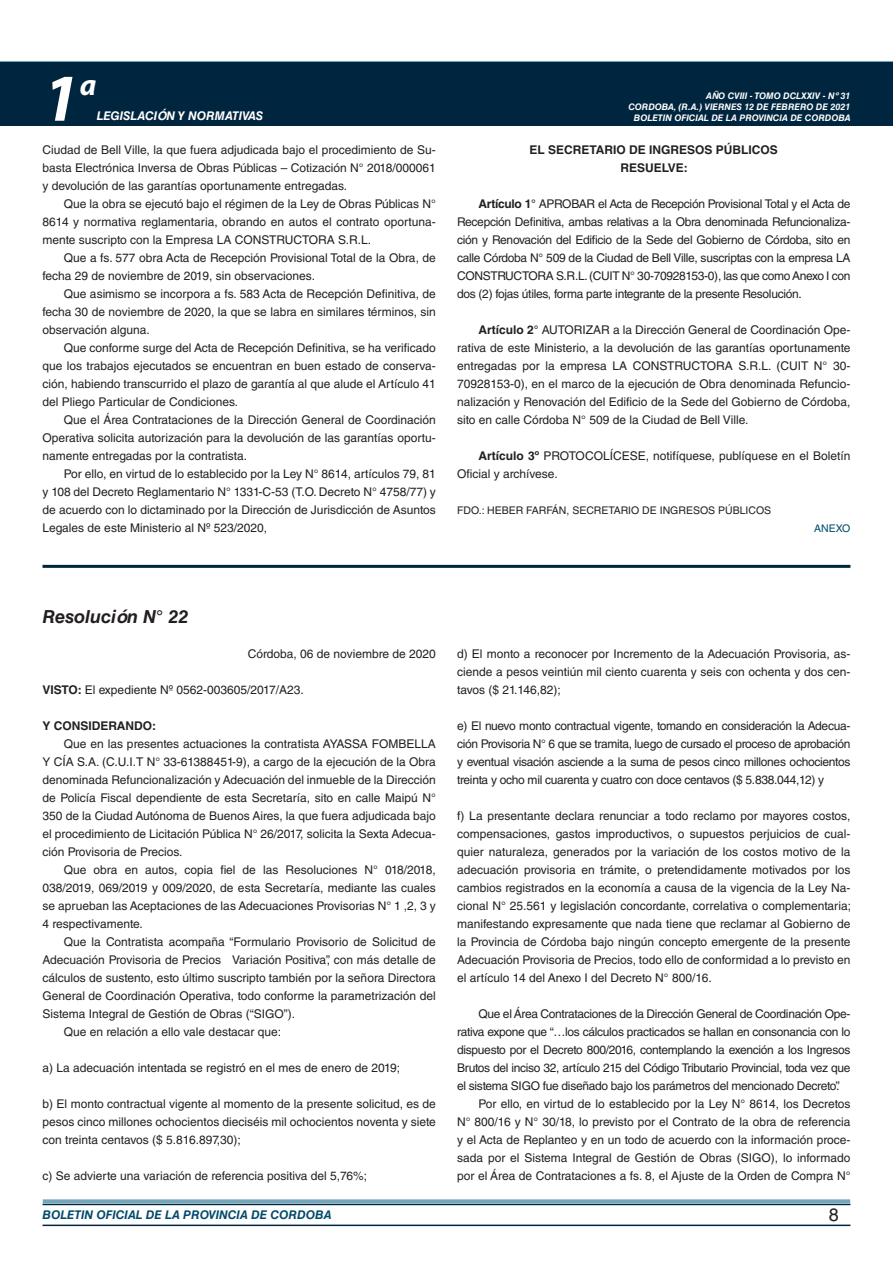
<style>
.page{position:relative;width:893px;height:1263px;background:#fff}
.page>*{position:absolute;margin:0;border:0;box-sizing:border-box;transform-origin:0 0}
.t1{font:italic 700 67.5px "Myriad Pro";color:#fff}
.t2{font:italic 700 30px "Myriad Pro";color:#fff}
.NOMBRE_DE_MINISTERIO{font:italic 700 18px "Helvetica LT Std";color:#231f20}
.t3{font:18px "Helvetica LT Std";color:#231f20}
.TEXTO_BASE{font:12px/18px "Helvetica LT Std";color:#231f20;text-align:justify}
.RESUELVE{font:700 12px "Helvetica LT Std";color:#231f20}
.t4{font:italic 700 12px "Helvetica LT Std";color:#004b6c}
.FECHA{font:12px "Helvetica LT Std";color:#231f20}
.t5{font:italic 700 12px "Helvetica LT Std";color:#fff}
.TEXTO_BASE-2{font:700 12px "Helvetica LT Std";color:#231f20}
.FIRMA{font:10.5px "Helvetica LT Std";color:#231f20}
.ANEXO{font:10.5px "Helvetica LT Std";color:#004b6c}
.t6{font:italic 700 9px/10.8px "Helvetica LT Std";color:#fff;text-align:right}
.s1{font-weight:700}
</style>
<div class="page">
<div style="left:0;top:61px;width:893px;height:6px;background:#73a5b8"></div>
<div style="left:0;top:62px;width:893px;height:64px;background:#00263f"></div>
<hr style="left:43px;top:1224px;width:807px;height:2px;background:#00263f">
<div style="left:42px;top:1198px;width:809px;height:8px;background:#fff;opacity:.75"></div>
<hr style="left:43px;top:565px;width:807px;height:3px;background:#00263f">
<h1 class="t1" style="left:43px;top:54px;width:38px">1</h1>
<h2 class="t2" style="left:80px;top:66px;width:18px">a</h2>
<p class="t5" style="left:97px;top:109px;width:168px">LEGISLACIÓN Y NORMATIVAS</p>
<p class="TEXTO_BASE" style="left:43px;top:141px;width:395px">Ciudad de Bell Ville, la que fuera adjudicada bajo el procedimiento de Su&shy;basta Electrónica Inversa de Obras Públicas – Cotización N° 2018/000061 y devolución de las garantías oportunamente entregadas.</p>
<p class="TEXTO_BASE" style="left:43px;top:195px;width:395px;text-indent:21px">Que la obra se ejecutó bajo el régimen de la Ley de Obras Públicas N° 8614 y normativa reglamentaria, obrando en autos el contrato oportuna&shy;mente suscripto con la Empresa LA CONSTRUCTORA S.R.L.</p>
<p class="TEXTO_BASE" style="left:43px;top:249px;width:395px;text-indent:21px">Que a fs. 577 obra Acta de Recepción Provisional Total de la Obra, de fecha 29 de noviembre de 2019, sin observaciones.</p>
<p class="TEXTO_BASE" style="left:43px;top:285px;width:395px;text-indent:21px">Que asimismo se incorpora a fs. 583 Acta de Recepción Definitiva, de fecha 30 de noviembre de 2020, la que se labra en similares términos, sin observación alguna.</p>
<p class="TEXTO_BASE" style="left:43px;top:339px;width:395px;text-indent:21px">Que conforme surge del Acta de Recepción Definitiva, se ha verificado que los trabajos ejecutados se encuentran en buen estado de conserva&shy;ción, habiendo transcurrido el plazo de garantía al que alude el Artículo 41 del Pliego Particular de Condiciones.</p>
<p class="TEXTO_BASE" style="left:43px;top:411px;width:395px;text-indent:21px">Que el Área Contrataciones de la Dirección General de Coordinación Operativa solicita autorización para la devolución de las garantías oportu&shy;namente entregadas por la contratista.</p>
<p class="TEXTO_BASE" style="left:43px;top:465px;width:395px;text-indent:21px">Por ello, en virtud de lo establecido por la Ley N° 8614, artículos 79, 81 y 108 del Decreto Reglamentario N° 1331-C-53 (T.O. Decreto N° 4758/77) y de acuerdo con lo dictaminado por la Dirección de Jurisdicción de Asuntos Legales de este Ministerio al Nº 523/2020,</p>
<p class="t6" style="left:628px;top:91px;width:224px">AÑO CVIII - TOMO DCLXXIV - Nº 31<br>CORDOBA, (R.A.) VIERNES 12 DE FEBRERO DE 2021<br>BOLETIN OFICIAL DE LA PROVINCIA DE CORDOBA</p>
<p class="RESUELVE" style="left:530px;top:142px;width:250px">EL SECRETARIO DE INGRESOS PÚBLICOS</p>
<p class="RESUELVE" style="left:620px;top:160px;width:69px">RESUELVE:</p>
<p class="TEXTO_BASE" style="left:457px;top:195px;width:395px;text-indent:21px"><span class="s1">Artículo 1°</span> APROBAR el Acta de Recepción Provisional Total y el Acta de Recepción Definitiva, ambas relativas a la Obra denominada Refuncionaliza&shy;ción y Renovación del Edificio de la Sede del Gobierno de Córdoba, sito en calle Córdoba N° 509 de la Ciudad de Bell Ville, suscriptas con la empresa LA CONSTRUCTORA S.R.L. (CUIT N° 30-70928153-0), las que como Anexo I con dos (2) fojas útiles, forma parte integrante de la presente Resolución.</p>
<p class="TEXTO_BASE" style="left:457px;top:321px;width:395px;text-indent:21px"><span class="s1">Artículo 2°</span> AUTORIZAR a la Dirección General de Coordinación Ope&shy;rativa de este Ministerio, a la devolución de las garantías oportunamente entregadas por la empresa LA CONSTRUCTORA S.R.L. (CUIT N° 30- 70928153-0), en el marco de la ejecución de Obra denominada Refuncio&shy;nalización y Renovación del Edificio de la Sede del Gobierno de Córdoba, sito en calle Córdoba N° 509 de la Ciudad de Bell Ville.</p>
<p class="TEXTO_BASE" style="left:457px;top:447px;width:395px;text-indent:21px"><span class="s1">Artículo 3º</span> PROTOCOLÍCESE, notifíquese, publíquese en el Boletín<br>Oficial y archívese.</p>
<p class="FIRMA" style="left:457px;top:504px;width:316px">FDO.: HEBER FARFÁN, SECRETARIO DE INGRESOS PÚBLICOS</p>
<p class="ANEXO" style="left:814px;top:522px;width:38px">ANEXO</p>
<p class="NOMBRE_DE_MINISTERIO" style="left:43px;top:606px;width:147px">Resolución N° 22</p>
<p class="FECHA" style="left:248px;top:647px;width:189px">Córdoba, 06 de noviembre de 2020</p>
<p class="TEXTO_BASE" style="left:43px;top:681px;width:263px"><span class="s1">VISTO:</span> El expediente Nº 0562-003605/2017/A23.</p>
<p class="TEXTO_BASE-2" style="left:43px;top:718px;width:115px">Y CONSIDERANDO:</p>
<p class="TEXTO_BASE" style="left:43px;top:735px;width:395px;text-indent:21px">Que en las presentes actuaciones la contratista AYASSA FOMBELLA Y CÍA S.A. (C.U.I.T N° 33-61388451-9), a cargo de la ejecución de la Obra denominada Refuncionalización y Adecuación del inmueble de la Dirección de Policía Fiscal dependiente de esta Secretaría, sito en calle Maipú N° 350 de la Ciudad Autónoma de Buenos Aires, la que fuera adjudicada bajo el procedimiento de Licitación Pública N° 26/2017, solicita la Sexta Adecua&shy;ción Provisoria de Precios.</p>
<p class="TEXTO_BASE" style="left:43px;top:861px;width:395px;text-indent:21px">Que obra en autos, copia fiel de las Resoluciones N° 018/2018, 038/2019, 069/2019 y 009/2020, de esta Secretaría, mediante las cuales se aprueban las Aceptaciones de las Adecuaciones Provisorias N° 1 ,2, 3 y 4 respectivamente.</p>
<p class="TEXTO_BASE" style="left:43px;top:933px;width:395px;text-indent:21px">Que la Contratista acompaña “Formulario Provisorio de Solicitud de Adecuación Provisoria de Precios Variación Positiva”, con más detalle de cálculos de sustento, esto último suscripto también por la señora Directora General de Coordinación Operativa, todo conforme la parametrización del Sistema Integral de Gestión de Obras (“SIGO”).</p>
<p class="TEXTO_BASE" style="left:64px;top:1023px;width:219px">Que en relación a ello vale destacar que:</p>
<p class="TEXTO_BASE" style="left:43px;top:1059px;width:359px">a) La adecuación intentada se registró en el mes de enero de 2019;</p>
<p class="TEXTO_BASE" style="left:43px;top:1095px;width:395px">b) El monto contractual vigente al momento de la presente solicitud, es de pesos cinco millones ochocientos dieciséis mil ochocientos noventa y siete con treinta centavos ($ 5.816.897,30);</p>
<p class="TEXTO_BASE" style="left:43px;top:1167px;width:326px">c) Se advierte una variación de referencia positiva del 5,76%;</p>
<p class="TEXTO_BASE" style="left:457px;top:645px;width:395px">d) El monto a reconocer por Incremento de la Adecuación Provisoria, as&shy;ciende a pesos veintiún mil ciento cuarenta y seis con ochenta y dos cen&shy;tavos ($ 21.146,82);</p>
<p class="TEXTO_BASE" style="left:457px;top:717px;width:395px">e) El nuevo monto contractual vigente, tomando en consideración la Adecua&shy;ción Provisoria N° 6 que se tramita, luego de cursado el proceso de aprobación y eventual visación asciende a la suma de pesos cinco millones ochocientos treinta y ocho mil cuarenta y cuatro con doce centavos ($ 5.838.044,12) y</p>
<p class="TEXTO_BASE" style="left:457px;top:807px;width:395px">f) La presentante declara renunciar a todo reclamo por mayores costos, compensaciones, gastos improductivos, o supuestos perjuicios de cual&shy;quier naturaleza, generados por la variación de los costos motivo de la adecuación provisoria en trámite, o pretendidamente motivados por los cambios registrados en la economía a causa de la vigencia de la Ley Na&shy;cional N° 25.561 y legislación concordante, correlativa o complementaria; manifestando expresamente que nada tiene que reclamar al Gobierno de la Provincia de Córdoba bajo ningún concepto emergente de la presente Adecuación Provisoria de Precios, todo ello de conformidad a lo previsto en el artículo 14 del Anexo I del Decreto N° 800/16.</p>
<p class="TEXTO_BASE" style="left:457px;top:1005px;width:395px;text-indent:21px">Que el Área Contrataciones de la Dirección General de Coordinación Ope&shy;rativa expone que “…los cálculos practicados se hallan en consonancia con lo dispuesto por el Decreto 800/2016, contemplando la exención a los Ingresos Brutos del inciso 32, artículo 215 del Código Tributario Provincial, toda vez que el sistema SIGO fue diseñado bajo los parámetros del mencionado Decreto”.</p>
<p class="TEXTO_BASE" style="left:457px;top:1095px;width:395px;text-indent:21px">Por ello, en virtud de lo establecido por la Ley N° 8614, los Decretos N° 800/16 y N° 30/18, lo previsto por el Contrato de la obra de referencia y el Acta de Replanteo y en un todo de acuerdo con la información proce&shy;sada por el Sistema Integral de Gestión de Obras (SIGO), lo informado por el Área de Contrataciones a fs. 8, el Ajuste de la Orden de Compra N°</p>
<p class="t4" style="left:43px;top:1208px;width:290px">BOLETIN OFICIAL DE LA PROVINCIA DE CORDOBA</p>
<h3 class="t3" style="left:829px;top:1204px;width:12px">8</h3>
</div>
